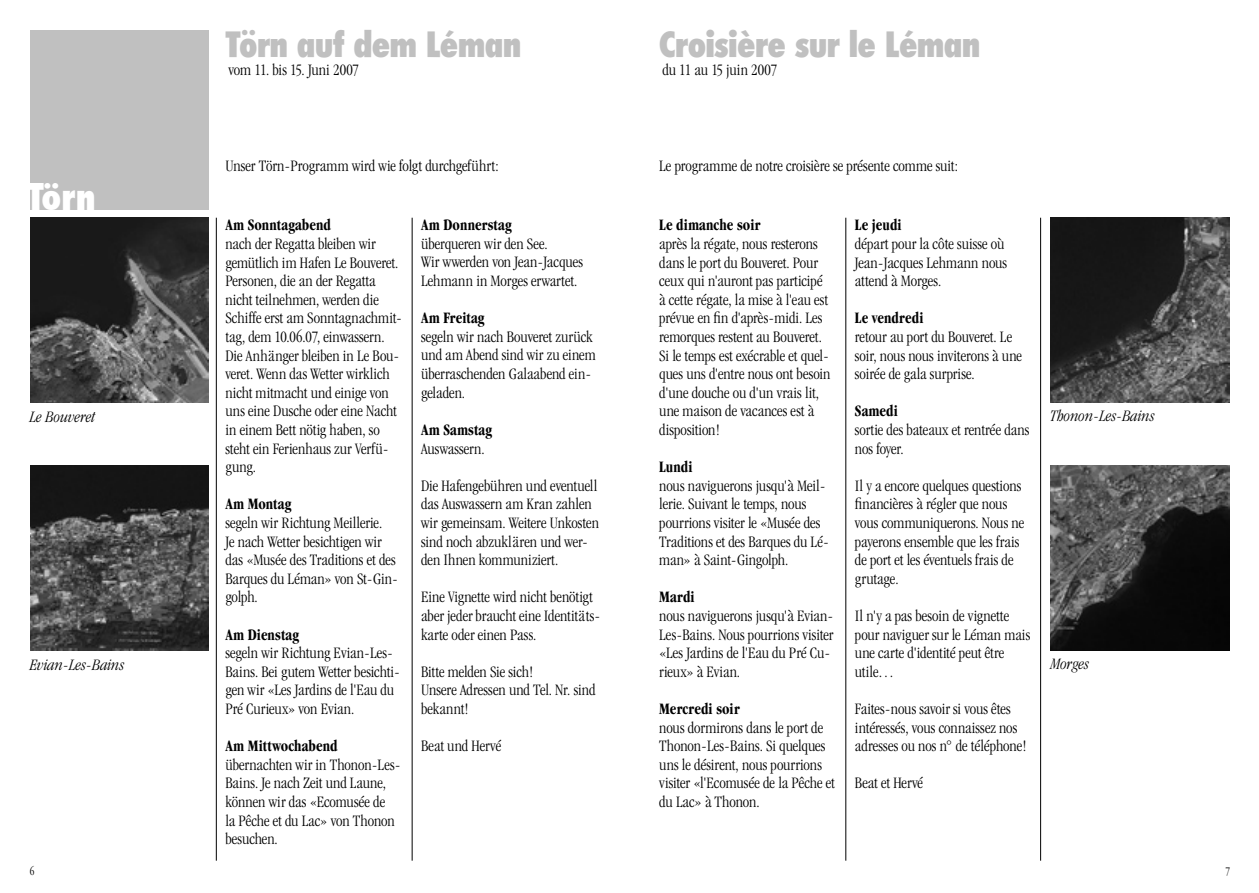
<style>
.page{position:relative;width:1259px;height:893px;background:#fff}
.page>*{position:absolute;margin:0;border:0;box-sizing:border-box;transform-origin:0 0}
.FLIESSTEXT_D_11_12_4{font:900 condensed 36px "FU24";letter-spacing:.005em;color:#c0c0c0}
.t1{font:800 condensed 36px "Futura";color:#fff}
.FLIESSTEXT_D_11_12_4-2{font:300 condensed 16.5px/18.6px "Garamond";color:#000}
.FLIESSTEXT_D_11_12_4-3{font:700 condensed 16.5px "Garamond";letter-spacing:.01em;color:#000;scale:.9 1}
.FLIESSTEXT_D_11_12_4-4{font:italic 300 condensed 16.5px "Garamond";letter-spacing:.005em;color:#000}
.t2{font:300 condensed 12px "Garamond";color:#000}
</style>
<div class="page">
<img style="left:30px;top:218px;width:178px;height:185px">
<img style="left:30px;top:466px;width:178px;height:184px">
<div style="left:30px;top:30px;width:178px;height:180px;background:#c0c0c0"></div>
<img style="left:1050px;top:218px;width:179px;height:185px">
<img style="left:1050px;top:466px;width:179px;height:184px">
<p class="t1" style="left:28px;top:172px;width:69px">Törn</p>
<p class="FLIESSTEXT_D_11_12_4-4" style="left:30px;top:408px;width:67px">Le Bouveret</p>
<p class="FLIESSTEXT_D_11_12_4-4" style="left:30px;top:656px;width:96px">Evian-Les-Bains</p>
<p class="FLIESSTEXT_D_11_12_4" style="left:225px;top:23px;width:297px">Törn auf dem Léman</p>
<p class="FLIESSTEXT_D_11_12_4-2" style="left:229px;top:61px;width:132px">vom 11. bis 15. Juni 2007</p>
<p class="FLIESSTEXT_D_11_12_4-2" style="left:225px;top:157px;width:275px">Unser Törn-Programm wird wie folgt durchgeführt:</p>
<p class="FLIESSTEXT_D_11_12_4-3" style="left:225px;top:216px;width:119px">Am Sonntagabend</p>
<p class="FLIESSTEXT_D_11_12_4-2" style="left:225px;top:235px;width:177px">nach der Regatta bleiben wir gemütlich im Hafen Le Bouveret.<br>Personen, die an der Regatta nicht teilnehmen, werden die<br>Schiffe erst am Sonntagnachmit&shy;tag, dem 10.06.07, einwassern.<br>Die Anhänger bleiben in Le Bou&shy;veret. Wenn das Wetter wirklich nicht mitmacht und einige von uns eine Dusche oder eine Nacht in einem Bett nötig haben, so steht ein Ferienhaus zur Verfü&shy;gung.</p>
<p class="FLIESSTEXT_D_11_12_4-3" style="left:225px;top:495px;width:75px">Am Montag</p>
<p class="FLIESSTEXT_D_11_12_4-2" style="left:225px;top:514px;width:173px">segeln wir Richtung Meillerie.<br>Je nach Wetter besichtigen wir das «Musée des Traditions et des<br>Barques du Léman» von St-Gin&shy;golph.</p>
<p class="FLIESSTEXT_D_11_12_4-3" style="left:225px;top:625px;width:83px">Am Dienstag</p>
<p class="FLIESSTEXT_D_11_12_4-2" style="left:225px;top:644px;width:175px">segeln wir Richtung Evian-Les-<br>Bains. Bei gutem Wetter besichti&shy;gen wir «Les Jardins de l'Eau du<br>Pré Curieux» von Evian.</p>
<p class="FLIESSTEXT_D_11_12_4-3" style="left:225px;top:737px;width:126px">Am Mittwochabend</p>
<p class="FLIESSTEXT_D_11_12_4-2" style="left:225px;top:755px;width:176px">übernachten wir in Thonon-Les-<br>Bains. Je nach Zeit und Laune, können wir das «Ecomusée de<br>la Pêche et du Lac» von Thonon besuchen.</p>
<p class="FLIESSTEXT_D_11_12_4-3" style="left:421px;top:216px;width:102px">Am Donnerstag</p>
<p class="FLIESSTEXT_D_11_12_4-2" style="left:421px;top:234px;width:128px">überqueren wir den See.</p>
<p class="FLIESSTEXT_D_11_12_4-2" style="left:421px;top:253px;width:163px">Wir wwerden von Jean-Jacques<br>Lehmann in Morges erwartet.</p>
<p class="FLIESSTEXT_D_11_12_4-3" style="left:421px;top:309px;width:72px">Am Freitag</p>
<p class="FLIESSTEXT_D_11_12_4-2" style="left:421px;top:327px;width:176px">segeln wir nach Bouveret zurück und am Abend sind wir zu einem überraschenden Galaabend ein&shy;geladen.</p>
<p class="FLIESSTEXT_D_11_12_4-3" style="left:421px;top:420px;width:80px">Am Samstag</p>
<p class="FLIESSTEXT_D_11_12_4-2" style="left:421px;top:439px;width:65px">Auswassern.</p>
<p class="FLIESSTEXT_D_11_12_4-2" style="left:421px;top:476px;width:179px">Die Hafengebühren und eventuell das Auswassern am Kran zahlen wir gemeinsam. Weitere Unkosten sind noch abzuklären und wer&shy;den Ihnen kommuniziert.</p>
<p class="FLIESSTEXT_D_11_12_4-2" style="left:421px;top:588px;width:180px">Eine Vignette wird nicht benötigt aber jeder braucht eine Identitäts&shy;karte oder einen Pass.</p>
<p class="FLIESSTEXT_D_11_12_4-2" style="left:421px;top:662px;width:114px">Bitte melden Sie sich!</p>
<p class="FLIESSTEXT_D_11_12_4-2" style="left:421px;top:681px;width:176px">Unsere Adressen und Tel. Nr. sind bekannt!</p>
<p class="FLIESSTEXT_D_11_12_4-2" style="left:421px;top:737px;width:82px">Beat und Hervé</p>
<p class="FLIESSTEXT_D_11_12_4" style="left:659px;top:23px;width:322px">Croisière sur le Léman</p>
<p class="FLIESSTEXT_D_11_12_4-2" style="left:662px;top:61px;width:116px">du 11 au 15 juin 2007</p>
<p class="FLIESSTEXT_D_11_12_4-2" style="left:659px;top:157px;width:300px">Le programme de notre croisière se présente comme suit:</p>
<p class="FLIESSTEXT_D_11_12_4-3" style="left:659px;top:216px;width:114px">Le dimanche soir</p>
<p class="FLIESSTEXT_D_11_12_4-2" style="left:659px;top:235px;width:170px">après la régate, nous resterons dans le port du Bouveret. Pour ceux qui n'auront pas participé à cette régate, la mise à l'eau est prévue en fin d'après-midi. Les remorques restent au Bouveret.</p>
<p class="FLIESSTEXT_D_11_12_4-2" style="left:659px;top:346px;width:173px">Si le temps est exécrable et quel&shy;ques uns d'entre nous ont besoin d'une douche ou d'un vrais lit, une maison de vacances est à disposition!</p>
<p class="FLIESSTEXT_D_11_12_4-3" style="left:659px;top:458px;width:38px">Lundi</p>
<p class="FLIESSTEXT_D_11_12_4-2" style="left:659px;top:476px;width:171px">nous naviguerons jusqu'à Meil&shy;lerie. Suivant le temps, nous pourrions visiter le «Musée des<br>Traditions et des Barques du Lé&shy;man» à Saint-Gingolph.</p>
<p class="FLIESSTEXT_D_11_12_4-3" style="left:659px;top:588px;width:41px">Mardi</p>
<p class="FLIESSTEXT_D_11_12_4-2" style="left:659px;top:607px;width:176px">nous naviguerons jusqu'à Evian-<br>Les-Bains. Nous pourrions visiter «Les Jardins de l'Eau du Pré Cu&shy;rieux» à Evian.</p>
<p class="FLIESSTEXT_D_11_12_4-3" style="left:659px;top:699px;width:91px">Mercredi soir</p>
<p class="FLIESSTEXT_D_11_12_4-2" style="left:659px;top:718px;width:177px">nous dormirons dans le port de<br>Thonon-Les-Bains. Si quelques uns le désirent, nous pourrions visiter «l'Ecomusée de la Pêche et du Lac» à Thonon.</p>
<p class="FLIESSTEXT_D_11_12_4-3" style="left:855px;top:216px;width:53px">Le jeudi</p>
<p class="FLIESSTEXT_D_11_12_4-2" style="left:855px;top:234px;width:154px">départ pour la côte suisse où<br>Jean-Jacques Lehmann nous attend à Morges.</p>
<p class="FLIESSTEXT_D_11_12_4-3" style="left:855px;top:309px;width:78px">Le vendredi</p>
<p class="FLIESSTEXT_D_11_12_4-2" style="left:855px;top:327px;width:169px">retour au port du Bouveret. Le soir, nous nous inviterons à une soirée de gala surprise.</p>
<p class="FLIESSTEXT_D_11_12_4-3" style="left:855px;top:402px;width:49px">Samedi</p>
<p class="FLIESSTEXT_D_11_12_4-2" style="left:855px;top:420px;width:176px">sortie des bateaux et rentrée dans nos foyer.</p>
<p class="FLIESSTEXT_D_11_12_4-2" style="left:855px;top:476px;width:171px">Il y a encore quelques questions financières à régler que nous vous communiquerons. Nous ne payerons ensemble que les frais de port et les éventuels frais de grutage.</p>
<p class="FLIESSTEXT_D_11_12_4-2" style="left:855px;top:606px;width:177px">Il n'y a pas besoin de vignette pour naviguer sur le Léman mais une carte d'identité peut être utile…</p>
<p class="FLIESSTEXT_D_11_12_4-2" style="left:855px;top:699px;width:173px">Faites-nous savoir si vous êtes intéressés, vous connaissez nos adresses ou nos n° de téléphone!</p>
<p class="FLIESSTEXT_D_11_12_4-2" style="left:855px;top:774px;width:70px">Beat et Hervé</p>
<p class="FLIESSTEXT_D_11_12_4-4" style="left:1050px;top:407px;width:106px">Thonon-Les-Bains</p>
<p class="FLIESSTEXT_D_11_12_4-4" style="left:1050px;top:655px;width:40px">Morges</p>
<p class="t2" style="left:30px;top:865px;width:6px">6</p>
<p class="t2" style="left:1225px;top:864px;width:6px">7</p>
</div>
